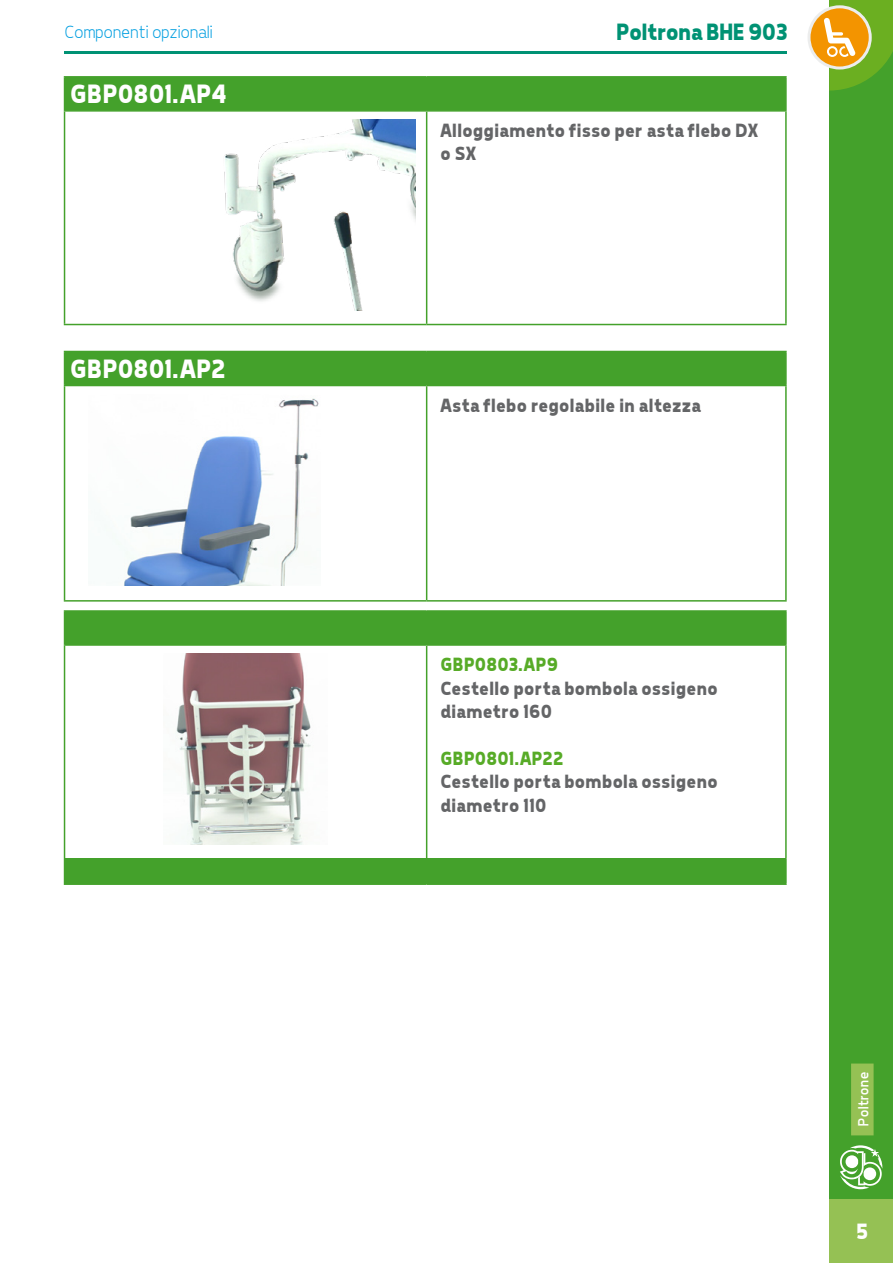
<style>
.page{position:relative;width:893px;height:1263px;background:#fff}
.page>*{position:absolute;margin:0;border:0;box-sizing:border-box;transform-origin:0 0}
.t1{font:700 27px "Tepeno Sans";color:#fff}
.t2{font:700 24px "Tepeno Sans";letter-spacing:-.02em;color:#009274}
.t3{font:700 22.5px "Tepeno Sans";color:#fff}
.t4{font:700 19.5px/23.4px "Tepeno Sans";letter-spacing:.01em;color:#646567}
.t5{font:700 19.5px "Tepeno Sans";color:#57ab27}
.t6{font:300 18px "Tepeno Sans";color:#009ee0}
.t7{font:15px "Tepeno Sans";letter-spacing:.015em;color:#fff}
</style>
<div class="page">
<hr style="left:64px;top:51px;width:723px;height:2px;background:#009274">
<div style="left:829px;top:0;width:64px;height:1263px;background:#44a12b"></div>
<div style="left:829px;top:1199px;width:64px;height:64px;background:#95c154"></div>
<svg style="left:840px;top:1145px;width:42px;height:44px"></svg>
<div style="left:65px;top:78px;width:720px;height:32px;background:#44a12b"></div>
<svg style="left:65px;top:112px;width:720px;height:212px"></svg>
<hr style="left:426px;top:112px;width:1px;height:212px;background:#44a12b">
<hr style="left:64px;top:76px;width:363px;height:2px;background:#44a12b">
<hr style="left:64px;top:78px;width:1px;height:32px;background:#44a12b">
<hr style="left:427px;top:76px;width:360px;height:2px;background:#44a12b">
<hr style="left:426px;top:78px;width:1px;height:32px;background:#44a12b">
<hr style="left:785px;top:78px;width:2px;height:32px;background:#44a12b">
<hr style="left:64px;top:110px;width:363px;height:2px;background:#44a12b">
<hr style="left:64px;top:112px;width:1px;height:212px;background:#44a12b">
<hr style="left:427px;top:110px;width:360px;height:2px;background:#44a12b">
<hr style="left:785px;top:112px;width:2px;height:212px;background:#44a12b">
<hr style="left:64px;top:324px;width:363px;height:1px;background:#44a12b">
<hr style="left:427px;top:324px;width:360px;height:1px;background:#44a12b">
<div style="left:76px;top:119px;width:340px;height:192px;background:#fff"></div>
<img style="left:224px;top:119px;width:192px;height:192px">
<div style="left:65px;top:352px;width:720px;height:33px;background:#44a12b"></div>
<svg style="left:65px;top:386px;width:720px;height:214px"></svg>
<hr style="left:426px;top:386px;width:1px;height:214px;background:#44a12b">
<hr style="left:64px;top:351px;width:363px;height:1px;background:#44a12b">
<hr style="left:64px;top:352px;width:1px;height:33px;background:#44a12b">
<hr style="left:427px;top:351px;width:360px;height:1px;background:#44a12b">
<hr style="left:426px;top:352px;width:1px;height:33px;background:#44a12b">
<hr style="left:785px;top:352px;width:2px;height:33px;background:#44a12b">
<hr style="left:64px;top:385px;width:363px;height:1px;background:#44a12b">
<hr style="left:64px;top:386px;width:1px;height:214px;background:#44a12b">
<hr style="left:427px;top:385px;width:360px;height:1px;background:#44a12b">
<hr style="left:785px;top:386px;width:2px;height:214px;background:#44a12b">
<hr style="left:64px;top:600px;width:363px;height:2px;background:#44a12b">
<hr style="left:427px;top:600px;width:360px;height:2px;background:#44a12b">
<div style="left:76px;top:394px;width:340px;height:191px;background:#fff"></div>
<img style="left:124px;top:398px;width:195px;height:187px">
<div style="left:65px;top:612px;width:720px;height:32px;background:#44a12b"></div>
<svg style="left:65px;top:646px;width:720px;height:213px"></svg>
<div style="left:65px;top:859px;width:721px;height:25px;background:#44a12b"></div>
<hr style="left:426px;top:646px;width:1px;height:213px;background:#44a12b">
<hr style="left:64px;top:610px;width:363px;height:2px;background:#44a12b">
<hr style="left:64px;top:612px;width:1px;height:32px;background:#44a12b">
<hr style="left:427px;top:610px;width:360px;height:2px;background:#44a12b">
<hr style="left:426px;top:612px;width:1px;height:32px;background:#44a12b">
<hr style="left:785px;top:612px;width:2px;height:32px;background:#44a12b">
<svg style="left:64px;top:859px;width:1px;height:24px"></svg>
<hr style="left:785px;top:859px;width:2px;height:24px;background:#44a12b">
<hr style="left:64px;top:883px;width:363px;height:2px;background:#44a12b">
<hr style="left:427px;top:883px;width:360px;height:2px;background:#44a12b">
<hr style="left:427px;top:644px;width:360px;height:2px;background:#44a12b">
<hr style="left:785px;top:646px;width:2px;height:213px;background:#44a12b">
<hr style="left:64px;top:646px;width:1px;height:213px;background:#44a12b">
<hr style="left:64px;top:644px;width:363px;height:2px;background:#44a12b">
<div style="left:76px;top:653px;width:340px;height:192px;background:#fff"></div>
<img style="left:176px;top:653px;width:135px;height:192px">
<div style="left:851px;top:1063px;width:23px;height:72px;background:#95c154"></div>
<svg style="left:809px;top:7px;width:61px;height:61px"></svg>
<svg style="left:824px;top:0;width:69px;height:91px"></svg>
<p class="t6" style="left:64px;top:21px;width:150px">Componenti opzionali</p>
<h1 class="t1" style="left:69px;top:78px;width:158px">GBP0801.AP4</h1>
<h1 class="t1" style="left:69px;top:353px;width:157px">GBP0801.AP2</h1>
<p class="t2" style="left:615px;top:18px;width:173px">Poltrona BHE 903</p>
<p class="t4" style="left:439px;top:118px;width:320px">Alloggiamento fisso per asta flebo DX o SX</p>
<p class="t4" style="left:439px;top:393px;width:262px">Asta flebo regolabile in altezza</p>
<p class="t5" style="left:439px;top:653px;width:119px">GBP0803.AP9</p>
<p class="t4" style="left:439px;top:676px;width:279px">Cestello porta bombola ossigeno diametro 160</p>
<p class="t5" style="left:439px;top:747px;width:125px">GBP0801.AP22</p>
<p class="t4" style="left:439px;top:769px;width:279px">Cestello porta bombola ossigeno diametro 110</p>
<p class="t7" style="left:854px;top:1127px;width:56px;rotate:-90deg">Poltrone</p>
<p class="t3" style="left:855px;top:1218px;width:14px">5</p>
</div>
